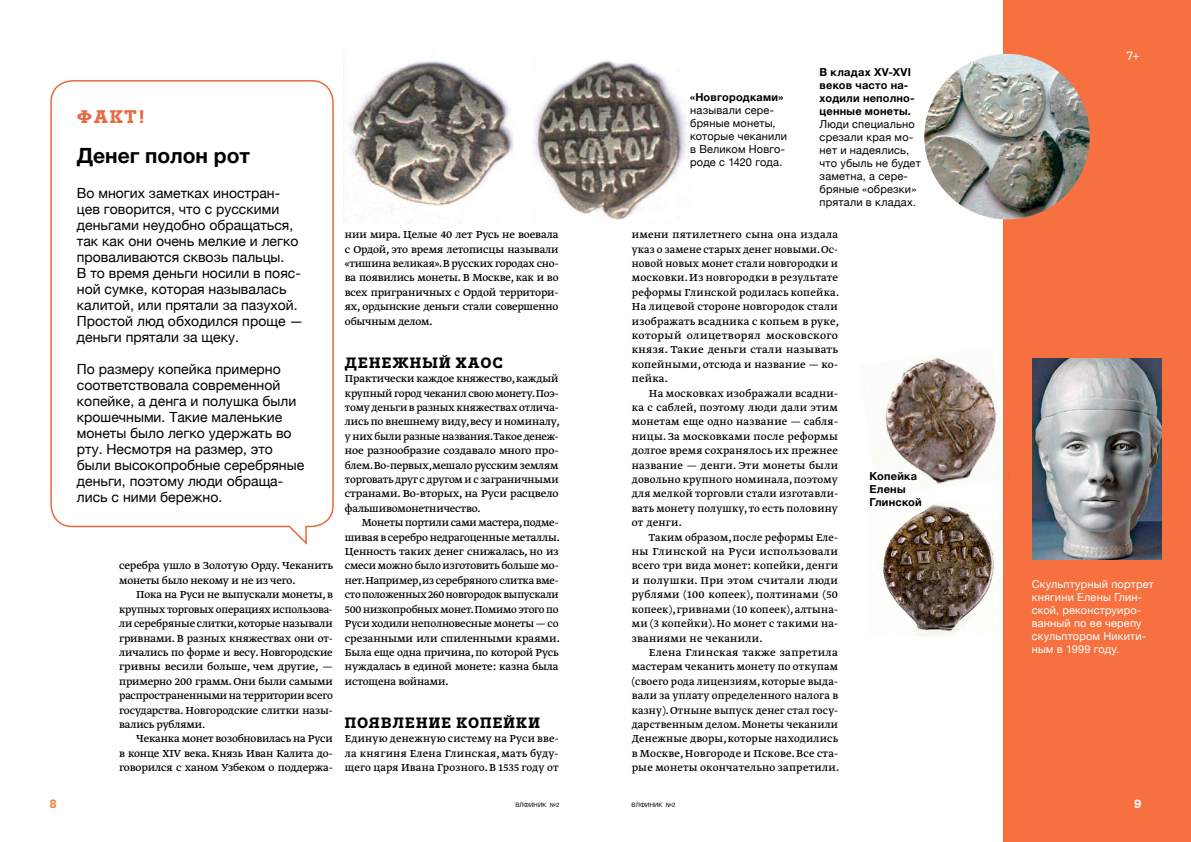
<style>
.page{position:relative;width:1191px;height:842px;background:#fff}
.page>*{position:absolute;margin:0;border:0;box-sizing:border-box;transform-origin:0 0}
.t1{font:700 21px "Helvetica Neue";color:#000}
.t2{font:700 18.3px "Trivia Slab";color:#e96a42}
.t3{font:700 15px "Trivia Slab";letter-spacing:.08em;color:#000}
.t4{font:14px/16px "Helvetica Neue";color:#000}
.t5{font:12px/14.4px "Greta Text Pro";letter-spacing:-.005em;color:#000;text-align:justify}
.t6{font:12px "Trivia Slab";color:#fff}
.t7{font:700 12px "Trivia Slab";color:#f77f3e}
.t8{font:700 12px "Trivia Slab";color:#fff}
.t9{font:11px/13px "Helvetica Neue";letter-spacing:.015em;color:#000}
.t10{font:11px/13px "Helvetica Neue";letter-spacing:.015em;color:#fff}
.t11{font:700 11px/13px "Helvetica Neue";letter-spacing:.02em;color:#000}
.t12{font:6px "Helvetica Neue";letter-spacing:.015em;color:#000}
</style>
<div class="page">
<div style="left:1003px;top:0;width:188px;height:842px;background:#f6713f"></div>
<img style="left:343px;top:49px;width:347px;height:175px">
<img style="left:924px;top:54px;width:165px;height:165px;border-radius:83px">
<img style="left:885px;top:357px;width:113px;height:133px">
<img style="left:878px;top:504px;width:116px;height:132px">
<img style="left:1032px;top:359px;width:129px;height:200px">
<svg style="left:50px;top:80px;width:284px;height:465px"></svg>
<h2 class="t2" style="left:77px;top:107px;width:70px">ФАКТ!</h2>
<h1 class="t1" style="left:77px;top:139px;width:175px">Денег полон рот</h1>
<p class="t4" style="left:77px;top:186px;width:228px">Во многих заметках иностран&shy;цев говорится, что с русскими деньгами неудобно обращаться, так как они очень мелкие и легко проваливаются сквозь пальцы.<br>В то время деньги носили в пояс&shy;ной сумке, которая называлась калитой, или прятали за пазухой.<br>Простой люд обходился проще — деньги прятали за щеку.</p>
<p class="t4" style="left:77px;top:362px;width:229px">По размеру копейка примерно соответствовала современной копейке, а денга и полушка были крошечными. Такие маленькие монеты было легко удержать во рту. Несмотря на размер, это были высокопробные серебряные деньги, поэтому люди обраща&shy;лись с ними бережно.</p>
<p class="t5" style="left:119px;top:559px;width:215px">серебра ушло в Золотую Орду. Чеканить монеты было некому и не из чего.</p>
<p class="t5" style="left:119px;top:588px;width:215px;text-indent:17px">Пока на Руси не выпускали монеты, в крупных торговых операциях использова&shy;ли серебряные слитки,которые называли гривнами. В разных княжествах они от&shy;личались по форме и весу. Новгородские гривны весили больше, чем другие, — примерно 200 грамм. Они были самыми распространенными на территории всего государства. Новгородские слитки назы&shy;вались рублями.</p>
<p class="t5" style="left:119px;top:732px;width:215px;text-indent:17px">Чеканка монет возобновилась на Руси в конце XIV века. Князь Иван Калита до&shy;говорился с ханом Узбеком о поддержа-</p>
<p class="t5" style="left:345px;top:228px;width:215px">нии мира. Целые 40 лет Русь не воевала с Ордой, это время летописцы называли «тишина великая».В русских городах сно&shy;ва появились монеты. В Москве, как и во всех приграничных с Ордой территори&shy;ях, ордынские деньги стали совершенно обычным делом.</p>
<p class="t3" style="left:345px;top:354px;width:160px">ДЕНЕЖНЫЙ ХАОС</p>
<p class="t5" style="left:345px;top:372px;width:216px">Практически каждое княжество, каждый крупный город чеканил свою монету.Поэ&shy;тому деньги в разных княжествах отлича&shy;лись по внешнему виду,весу и номиналу, у них были разные названия.Такое денеж&shy;ное разнообразие создавало много про&shy;блем.Во-первых,мешало русским землям торговать друг с другом и с заграничными странами. Во-вторых, на Руси расцвело фальшивомонетничество.</p>
<p class="t5" style="left:345px;top:516px;width:217px;text-indent:17px">Монеты портили сами мастера,подме&shy;шивая в серебро недрагоценные металлы.<br>Ценность таких денег снижалась, но из смеси можно было изготовить больше мо&shy;нет.Например,из серебряного слитка вме&shy;сто положенных 260 новгородок выпускали 500 низкопробных монет.Помимо этого по Руси ходили неполновесные монеты — со срезанными или спиленными краями.<br>Была еще одна причина, по которой Русь нуждалась в единой монете: казна была истощена войнами.</p>
<p class="t3" style="left:345px;top:714px;width:197px">ПОЯВЛЕНИЕ КОПЕЙКИ</p>
<p class="t5" style="left:345px;top:732px;width:215px">Единую денежную систему на Руси вве&shy;ла княгиня Елена Глинская, мать буду&shy;щего царя Ивана Грозного. В 1535 году от</p>
<p class="t11" style="left:690px;top:91px;width:94px">«Новгородками»</p>
<p class="t9" style="left:690px;top:104px;width:98px">называли сере&shy;бряные монеты, которые чеканили в Великом Новго&shy;роде с 1420 года.</p>
<p class="t11" style="left:819px;top:66px;width:97px">В кладах XV-XVI веков часто на&shy;ходили неполно&shy;ценные монеты.</p>
<p class="t9" style="left:819px;top:118px;width:103px">Люди специально срезали края мо&shy;нет и надеялись, что убыль не будет заметна, а сере&shy;бряные «обрезки» прятали в кладах.</p>
<p class="t5" style="left:632px;top:228px;width:209px">имени пятилетнего сына она издала указ о замене старых денег новыми. Ос&shy;новой новых монет стали новгородки и московки. Из новгородки в результате реформы Глинской родилась копейка.<br>На лицевой стороне новгородок стали изображать всадника с копьем в руке, который олицетворял московского князя. Такие деньги стали называть копейными, отсюда и название — ко&shy;пейка.</p>
<p class="t5" style="left:632px;top:386px;width:208px;text-indent:17px">На московках изображали всадни&shy;ка с саблей, поэтому люди дали этим монетам еще одно название — сабля&shy;ницы. За московками после реформы долгое время сохранялось их прежнее название — денги. Эти монеты были довольно крупного номинала, поэтому для мелкой торговли стали изготавли&shy;вать монету полушку, то есть половину от денги.</p>
<p class="t5" style="left:632px;top:530px;width:208px;text-indent:17px">Таким образом, после реформы Еле&shy;ны Глинской на Руси использовали всего три вида монет: копейки, денги и полушки. При этом считали люди рублями (100 копеек), полтинами (50 копеек), гривнами (10 копеек), алтына&shy;ми (3 копейки). Но монет с такими на&shy;званиями не чеканили.</p>
<p class="t5" style="left:632px;top:645px;width:209px;text-indent:17px">Елена Глинская также запретила мастерам чеканить монету по откупам (своего рода лицензиям, которые выда&shy;вали за уплату определенного налога в казну). Отныне выпуск денег стал госу&shy;дарственным делом. Монеты чеканили Денежные дворы, которые находились в Москве, Новгороде и Пскове. Все ста&shy;рые монеты окончательно запретили.</p>
<p class="t11" style="left:869px;top:470px;width:54px">Копейка<br>Елены<br>Глинской</p>
<p class="t6" style="left:1126px;top:50px;width:15px">7+</p>
<p class="t10" style="left:1031px;top:579px;width:124px">Скульптурный портрет княгини Елены Глин&shy;ской, реконструиро&shy;ванный по ее черепу скульптором Никити&shy;ным в 1999 году.</p>
<p class="t7" style="left:50px;top:797px;width:9px">8</p>
<p class="t12" style="left:515px;top:801px;width:46px">ВЛФИНИК №2</p>
<p class="t12" style="left:631px;top:801px;width:46px">ВЛФИНИК №2</p>
<p class="t8" style="left:1134px;top:797px;width:9px">9</p>
</div>
